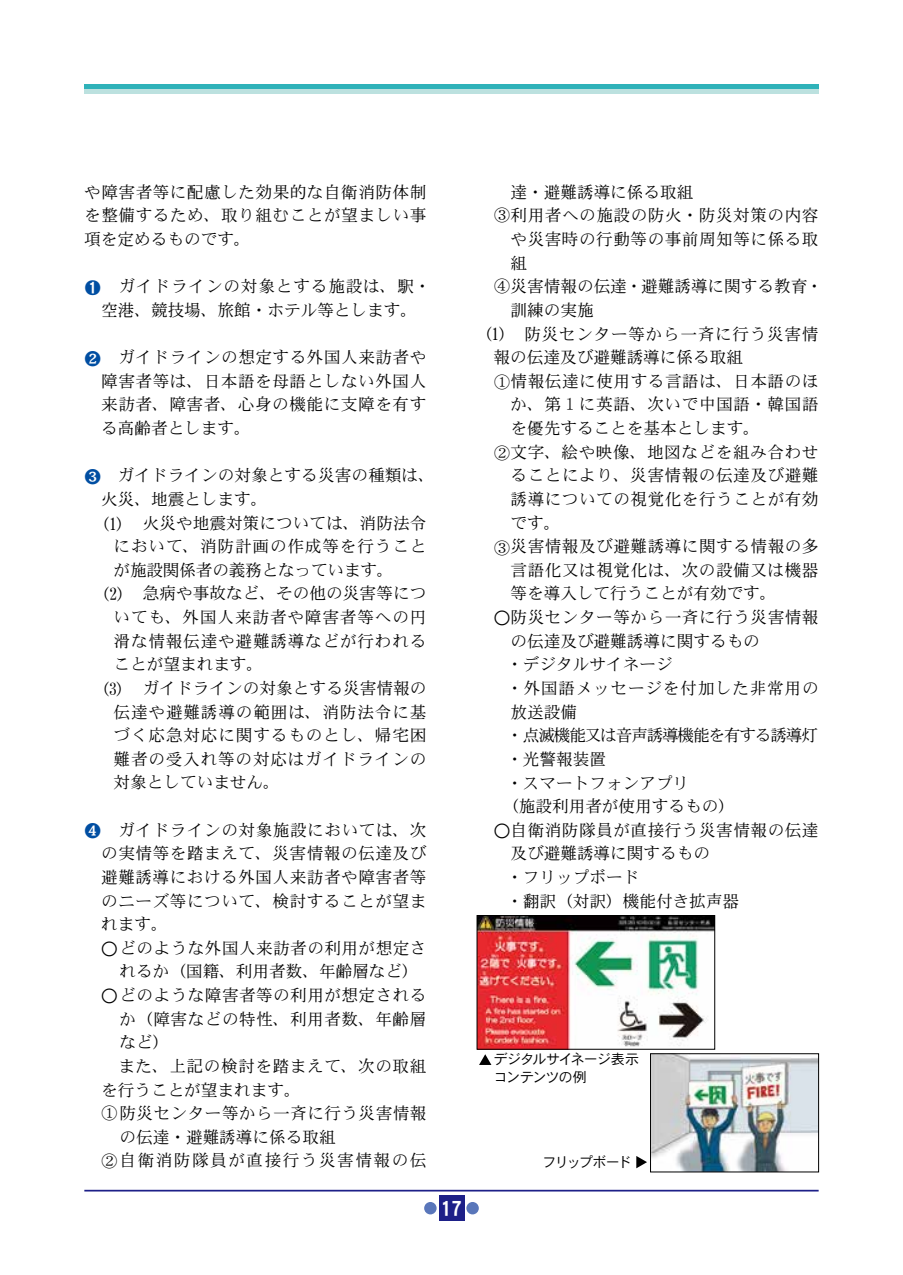
<style>
.page{position:relative;width:903px;height:1275px;background:#fff}
.page>*{position:absolute;margin:0;border:0;box-sizing:border-box;transform-origin:0 0}
.t1{font:21px "DFHS Gothic W7 WIN RKSJ H";color:#fff}
.t2{font:16.62px/23.6px "DFHS Mincho W3 WIN RKSJ H";letter-spacing:.03em;color:#000;text-align:justify}
.t3{font:16.62px/23.6px "DFHS Mincho W3 WIN RKSJ H";color:#000}
.t4{font:16.62px/23.6px "DFHS Mincho W3 WIN RKSJ H";letter-spacing:.05em;color:#000;text-align:center}
.t5{font:16.62px "DFHS Mincho W3 WIN RKSJ H";letter-spacing:.005em;color:#000}
.t6{font:16.62px "DFHS Mincho W3 WIN RKSJ H";letter-spacing:-.07em;color:#000}
.t7{font:16.62px "DFHS Mincho W3 WIN RKSJ H";letter-spacing:.09em;color:#000}
.t8{font:16.62px "DFHS Mincho W3 WIN RKSJ H";letter-spacing:-.01em;color:#000}
.t9{font:14px/17.5px "DFHS Gothic W3 WIN RKSJ H";letter-spacing:-.06em;color:#000}
.t10{font:14px "DFHS Gothic W3 WIN RKSJ H";letter-spacing:-.12em;color:#000}
.s1{font-family:"Adobe Myungjo Std";font-weight:500;color:#004ea2}
.s2{font-family:"Koz Min Pr 6 N";color:#004ea2}
</style>
<div class="page">
<hr style="left:84px;top:1190px;width:735px;height:1px;background:#1d2088">
<div style="left:439px;top:1196px;width:25px;height:25px;background:#1d2088"></div>
<div style="left:466px;top:1202px;width:13px;height:12px;background:#5976ba;border-radius:50%"></div>
<div style="left:424px;top:1202px;width:13px;height:12px;background:#5976ba;border-radius:50%"></div>
<div style="left:84px;top:89px;width:735px;height:5px;background:#bce1df"></div>
<div style="left:84px;top:84px;width:735px;height:5px;background:#2fb2b9"></div>
<img style="left:479px;top:917px;width:234px;height:130px">
<div style="left:477px;top:915px;width:238px;height:134px;border:1px solid #000"></div>
<img style="left:652px;top:1055px;width:165px;height:115px">
<div style="left:650px;top:1053px;width:169px;height:119px;border:1px solid #000"></div>
<svg style="left:479px;top:1054px;width:12px;height:11px"></svg>
<svg style="left:636px;top:1156px;width:11px;height:12px"></svg>
<p class="t2" style="left:84px;top:180px;width:344px">や障害者等に配慮した効果的な自衛消防体制を整備するため、取り組むことが望ましい事項を定めるものです。</p>
<p class="t4" style="left:84px;top:275px;width:348px"><span class="s1">➊</span>　ガイドラインの対象とする施設は、駅・空港、競技場、旅館・ホテル等とします。</p>
<p class="t2" style="left:101px;top:346px;width:327px;text-indent:-17px"><span class="s2">❷</span>　ガイドラインの想定する外国人来訪者や障害者等は、日本語を母語としない外国人来訪者、障害者、心身の機能に支障を有する高齢者とします。</p>
<p class="t5" style="left:84px;top:467px;width:352px"><span class="s2">❸</span>　ガイドラインの対象とする災害の種類は、</p>
<p class="t3" style="left:101px;top:488px;width:168px">火災、地震とします。</p>
<p class="t5" style="left:101px;top:514px;width:327px">(1)　火災や地震対策については、消防法令</p>
<p class="t4" style="left:114px;top:535px;width:314px">において、消防計画の作成等を行うこと</p>
<p class="t8" style="left:114px;top:562px;width:281px">が施設関係者の義務となっています。</p>
<p class="t5" style="left:101px;top:585px;width:327px">(2)　急病や事故など、その他の災害等につ</p>
<p class="t4" style="left:114px;top:606px;width:314px">いても、外国人来訪者や障害者等への円</p>
<p class="t4" style="left:114px;top:629px;width:314px">滑な情報伝達や避難誘導などが行われる</p>
<p class="t3" style="left:114px;top:653px;width:151px">ことが望まれます。</p>
<p class="t5" style="left:101px;top:680px;width:327px">(3)　ガイドラインの対象とする災害情報の</p>
<p class="t4" style="left:114px;top:700px;width:314px">伝達や避難誘導の範囲は、消防法令に基</p>
<p class="t4" style="left:114px;top:724px;width:314px">づく応急対応に関するものとし、帰宅困</p>
<p class="t4" style="left:114px;top:747px;width:314px">難者の受入れ等の対応はガイドラインの</p>
<p class="t3" style="left:114px;top:771px;width:168px">対象としていません。</p>
<p class="t2" style="left:101px;top:818px;width:327px;text-indent:-17px"><span class="s2">❹</span>　ガイドラインの対象施設においては、次の実情等を踏まえて、災害情報の伝達及び避難誘導における外国人来訪者や障害者等のニーズ等について、検討することが望まれます。</p>
<p class="t2" style="left:120px;top:936px;width:308px;text-indent:-18px">○どのような外国人来訪者の利用が想定されるか（国籍、利用者数、年齢層など）</p>
<p class="t2" style="left:101px;top:984px;width:327px">○どのような障害者等の利用が想定される</p>
<p class="t2" style="left:120px;top:1007px;width:308px">か（障害などの特性、利用者数、年齢層</p>
<p class="t2" style="left:120px;top:1031px;width:51px">など）</p>
<p class="t2" style="left:101px;top:1055px;width:327px">　また、上記の検討を踏まえて、次の取組</p>
<p class="t3" style="left:101px;top:1078px;width:201px">を行うことが望まれます。</p>
<p class="t2" style="left:101px;top:1102px;width:327px">①防災センター等から一斉に行う災害情報</p>
<p class="t3" style="left:120px;top:1125px;width:218px">の伝達・避難誘導に係る取組</p>
<p class="t7" style="left:101px;top:1152px;width:327px">②自衛消防隊員が直接行う災害情報の伝</p>
<p class="t3" style="left:510px;top:181px;width:184px">達・避難誘導に係る取組</p>
<p class="t2" style="left:494px;top:204px;width:326px">③利用者への施設の防火・防災対策の内容</p>
<p class="t2" style="left:510px;top:228px;width:310px">や災害時の行動等の事前周知等に係る取</p>
<p class="t2" style="left:510px;top:251px;width:18px">組</p>
<p class="t3" style="left:494px;top:275px;width:331px">④災害情報の伝達・避難誘導に関する教育・</p>
<p class="t2" style="left:510px;top:299px;width:85px">訓練の実施</p>
<p class="t2" style="left:476px;top:322px;width:343px">　　 防災センター等から一斉に行う災害情</p>
<p class="t3" style="left:494px;top:346px;width:251px">報の伝達及び避難誘導に係る取組</p>
<p class="t2" style="left:494px;top:370px;width:326px">①情報伝達に使用する言語は、日本語のほ</p>
<p class="t2" style="left:510px;top:393px;width:310px">か、第１に英語、次いで中国語・韓国語</p>
<p class="t3" style="left:510px;top:417px;width:251px">を優先することを基本とします。</p>
<p class="t2" style="left:494px;top:440px;width:326px">②文字、絵や映像、地図などを組み合わせ</p>
<p class="t2" style="left:510px;top:464px;width:310px">ることにより、災害情報の伝達及び避難</p>
<p class="t2" style="left:510px;top:488px;width:310px">誘導についての視覚化を行うことが有効</p>
<p class="t2" style="left:510px;top:511px;width:51px">です。</p>
<p class="t2" style="left:494px;top:535px;width:326px">③災害情報及び避難誘導に関する情報の多</p>
<p class="t2" style="left:510px;top:559px;width:310px">言語化又は視覚化は、次の設備又は機器</p>
<p class="t3" style="left:510px;top:582px;width:267px">等を導入して行うことが有効です。</p>
<p class="t2" style="left:494px;top:606px;width:326px">○防災センター等から一斉に行う災害情報</p>
<p class="t3" style="left:510px;top:629px;width:251px">の伝達及び避難誘導に関するもの</p>
<p class="t3" style="left:506px;top:653px;width:168px">・デジタルサイネージ</p>
<p class="t2" style="left:506px;top:677px;width:314px">・外国語メッセージを付加した非常用の</p>
<p class="t2" style="left:510px;top:700px;width:68px">放送設備</p>
<p class="t6" style="left:506px;top:727px;width:313px">・点滅機能又は音声誘導機能を有する誘導灯</p>
<p class="t2" style="left:506px;top:748px;width:101px">・光警報装置</p>
<p class="t3" style="left:506px;top:771px;width:184px">・スマートフォンアプリ</p>
<p class="t3" style="left:502px;top:795px;width:234px">（施設利用者が使用するもの）</p>
<p class="t3" style="left:506px;top:818px;width:314px;text-indent:-13px">○自衛消防隊員が直接行う災害情報の伝達及び避難誘導に関するもの<br>・フリップボード<br>・翻訳（対訳）機能付き拡声器　</p>
<p class="t2" style="left:484px;top:323px;width:25px">(1)</p>
<p class="t1" style="left:441px;top:1198px;width:23px">17</p>
<p class="t9" style="left:494px;top:1051px;width:147px">デジタルサイネージ表示コンテンツの例</p>
<p class="t10" style="left:542px;top:1155px;width:91px">フリップボード</p>
</div>
